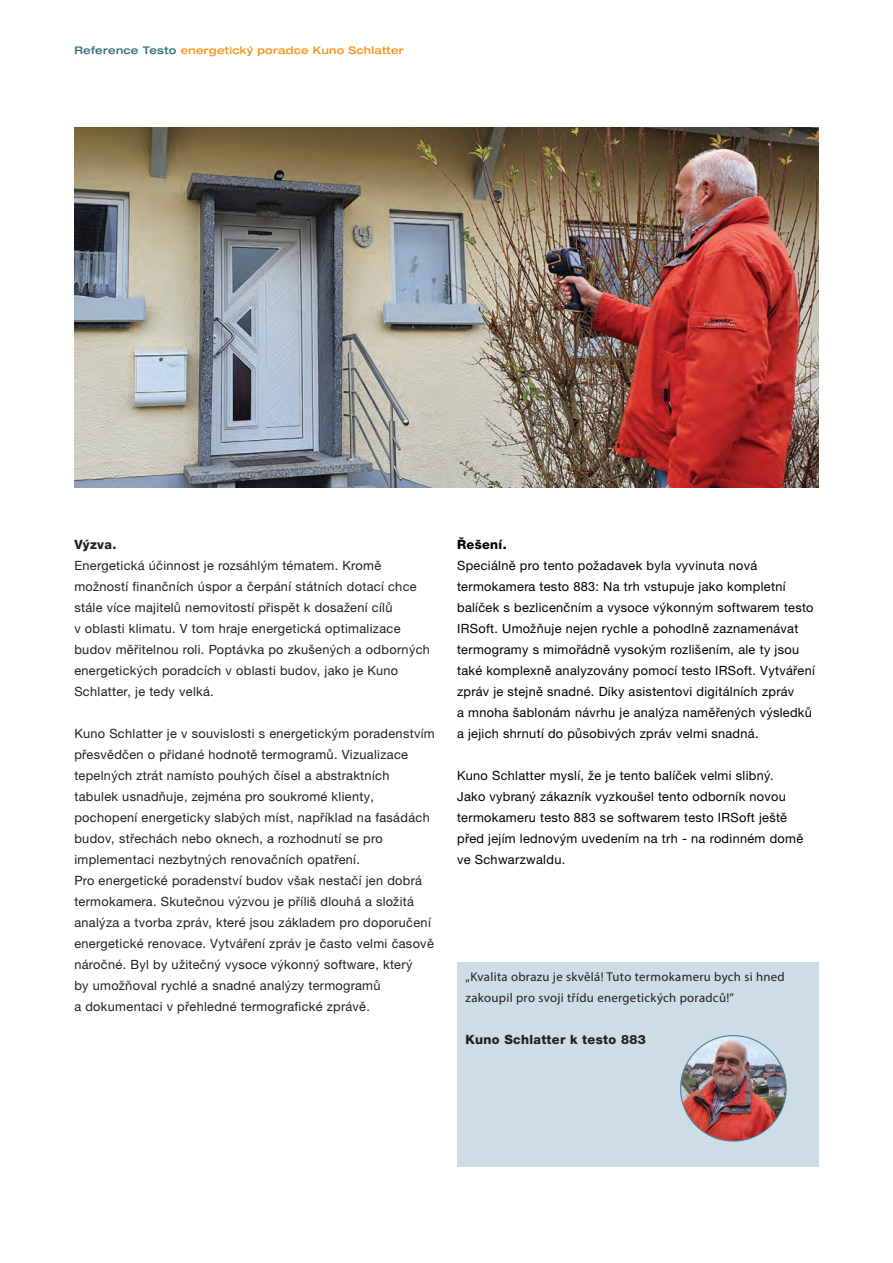
<style>
.page{position:relative;width:893px;height:1263px;background:#fff}
.page>*{position:absolute;margin:0;border:0;box-sizing:border-box;transform-origin:0 0}
.t1{font:12.75px/21px "Helvetica Neue LTW1 G";letter-spacing:.025em;color:#231f20}
.t2{font:12.75px/21px "Helvetica Neue LTW1 G";letter-spacing:.025em;color:#000001}
.t3{font:12.75px/21px "Myriad Pro";letter-spacing:.025em;color:#231f20}
.t4{font:800 12.75px "Helvetica Neue LTW1 G";letter-spacing:.025em;color:#231f20}
.t5{font:800 12.75px "Helvetica Neue LTW1 G";letter-spacing:.025em;color:#000001}
.t6{font:500 expanded 10.5px "Helvetica Neue LTW1 G";letter-spacing:.025em;color:#f7931d}
.s1{color:#356c81}
</style>
<div class="page">
<img style="left:74px;top:128px;width:745px;height:359px">
<div style="left:457px;top:963px;width:362px;height:204px;background:#cedce5"></div>
<img style="left:681px;top:1035px;width:105px;height:106px;border-radius:53px">
<p class="t6" style="left:74px;top:43px;width:331px"><span class="s1">Reference Testo</span> energetický poradce Kuno Schlatter</p>
<p class="t4" style="left:74px;top:537px;width:43px">Výzva.</p>
<p class="t1" style="left:74px;top:555px;width:357px">Energetická účinnost je rozsáhlým tématem. Kromě možností finančních úspor a čerpání státních dotací chce stále více majitelů nemovitostí přispět k dosažení cílů<br>v oblasti klimatu. V tom hraje energetická optimalizace budov měřitelnou roli. Poptávka po zkušených a odborných energetických poradcích v oblasti budov, jako je Kuno Schlatter, je tedy velká.</p>
<p class="t1" style="left:74px;top:723px;width:362px">Kuno Schlatter je v souvislosti s energetickým poradenstvím přesvědčen o přidané hodnotě termogramů. Vizualizace tepelných ztrát namísto pouhých čísel a abstraktních tabulek usnadňuje, zejména pro soukromé klienty, pochopení energeticky slabých míst, například na fasádách budov, střechách nebo oknech, a rozhodnutí se pro implementaci nezbytných renovačních opatření.<br>Pro energetické poradenství budov však nestačí jen dobrá termokamera. Skutečnou výzvou je příliš dlouhá a složitá analýza a tvorba zpráv, které jsou základem pro doporučení energetické renovace. Vytváření zpráv je často velmi časově náročné. Byl by užitečný vysoce výkonný software, který<br>by umožňoval rychlé a snadné analýzy termogramů<br>a dokumentaci v přehledné termografické zprávě.</p>
<p class="t5" style="left:457px;top:537px;width:51px">Řešení.</p>
<p class="t2" style="left:457px;top:555px;width:359px">Speciálně pro tento požadavek byla vyvinuta nová termokamera testo 883: Na trh vstupuje jako kompletní balíček s bezlicenčním a vysoce výkonným softwarem testo IRSoft. Umožňuje nejen rychle a pohodlně zaznamenávat termogramy s mimořádně vysokým rozlišením, ale ty jsou také komplexně analyzovány pomocí testo IRSoft. Vytváření zpráv je stejně snadné. Díky asistentovi digitálních zpráv<br>a mnoha šablonám návrhu je analýza naměřených výsledků a jejich shrnutí do působivých zpráv velmi snadná.</p>
<p class="t2" style="left:457px;top:765px;width:348px">Kuno Schlatter myslí, že je tento balíček velmi slibný.<br>Jako vybraný zákazník vyzkoušel tento odborník novou termokameru testo 883 se softwarem testo IRSoft ještě před jejím lednovým uvedením na trh - na rodinném domě ve Schwarzwaldu.</p>
<p class="t3" style="left:466px;top:966px;width:321px">„Kvalita obrazu je skvělá! Tuto termokameru bych si hned zakoupil pro svoji třídu energetických poradců!”</p>
<p class="t4" style="left:466px;top:1032px;width:182px">Kuno Schlatter k testo 883</p>
</div>
